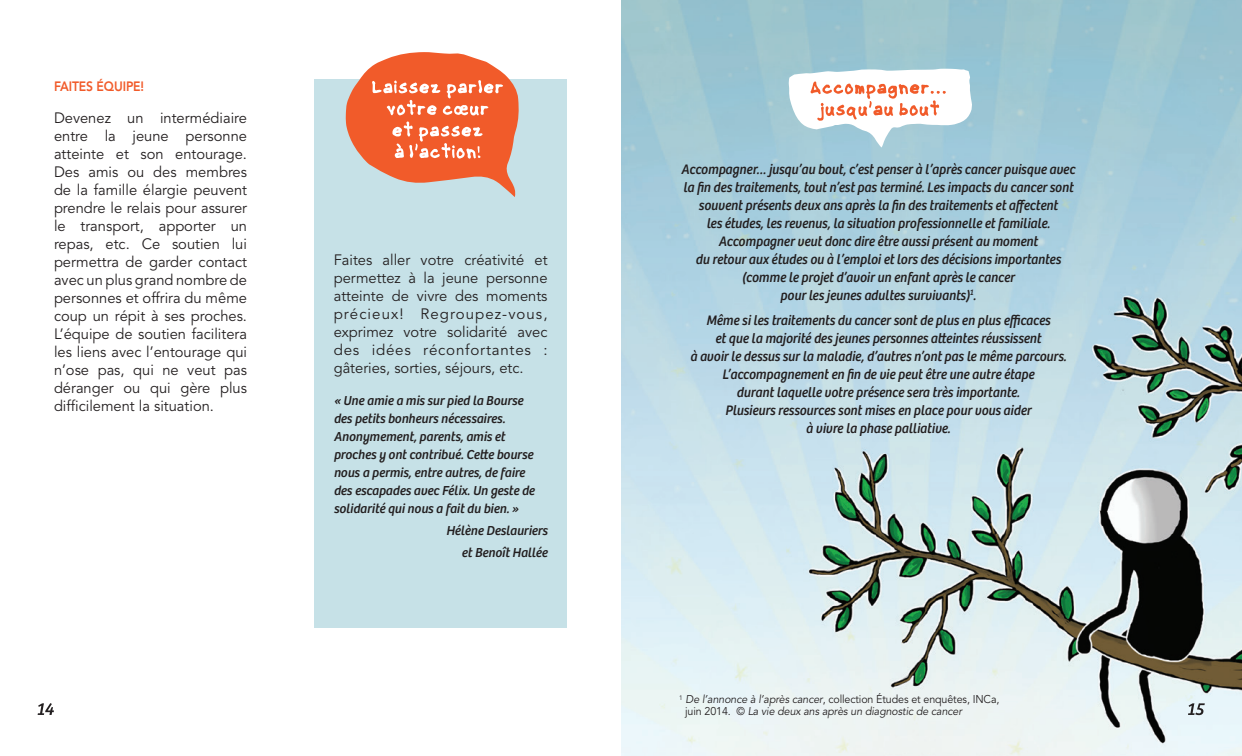
<style>
.page{position:relative;width:1242px;height:756px;background:#fff}
.page>*{position:absolute;margin:0;border:0;box-sizing:border-box;transform-origin:0 0}
.Texte_courant{font:15px/18px "Avenir";color:#231f20;text-align:justify}
.INTRO{font:italic 14.25px/18px "Bree";color:#231f20;text-align:center;scale:.91 1}
.ENCADRÉ-texte_couran{font:italic 13.5px/18px "Bree";color:#231f20;scale:.95 1}
.ENCADRÉ_TITRE{font:800 13.5px "Avenir";letter-spacing:-.01em;color:#f15b2a;scale:.9 1}
._1_exposant{font:italic 11.25px/12px "Avenir";letter-spacing:-.01em;color:#231f20;scale:.95 1}
.s1{font-style:normal}
</style>
<div class="page">
<img style="left:621px;top:0;width:621px;height:756px">
<svg style="left:1188px;top:703px;width:17px;height:12px"></svg>
<svg style="left:789px;top:69px;width:183px;height:79px"></svg>
<svg style="left:38px;top:703px;width:16px;height:12px"></svg>
<div style="left:314px;top:79px;width:253px;height:548px;background:#c6e1e7"></div>
<svg style="left:346px;top:52px;width:173px;height:145px"></svg>
<p class="ENCADRÉ_TITRE" style="left:54px;top:79px;width:102px">FAITES ÉQUIPE!</p>
<p class="Texte_courant" style="left:54px;top:109px;width:195px">Devenez un intermédiaire entre la jeune personne atteinte et son entourage.<br>Des amis ou des membres de la famille élargie peuvent prendre le relais pour assurer le transport, apporter un repas, etc. Ce soutien lui permettra de garder contact avec un plus grand nombre de personnes et offrira du même coup un répit à ses proches.<br>L’équipe de soutien facilitera les liens avec l’entourage qui n’ose pas, qui ne veut pas déranger ou qui gère plus difficilement la situation.</p>
<p class="Texte_courant" style="left:334px;top:252px;width:215px">Faites aller votre créativité et permettez à la jeune personne atteinte de vivre des moments précieux! Regroupez-vous, exprimez votre solidarité avec des idées réconfortantes : gâteries, sorties, séjours, etc.</p>
<p class="ENCADRÉ-texte_couran" style="left:334px;top:392px;width:213px">« Une amie a mis sur pied la Bourse des petits bonheurs nécessaires.<br>Anonymement, parents, amis et proches y ont contribué. Cette bourse nous a permis, entre autres, de faire des escapades avec Félix. Un geste de solidarité qui nous a fait du bien. »</p>
<p class="ENCADRÉ-texte_couran" style="left:446px;top:522px;width:108px">Hélène Deslauriers</p>
<p class="ENCADRÉ-texte_couran" style="left:462px;top:544px;width:92px">et Benoît Hallée</p>
<p class="INTRO" style="left:681px;top:160px;width:434px">Accompagner… jusqu’au bout, c’est penser à l’après cancer puisque avec la fin des traitements, tout n’est pas terminé. Les impacts du cancer sont souvent présents deux ans après la fin des traitements et affectent<br>les études, les revenus, la situation professionnelle et familiale.<br>Accompagner veut donc dire être aussi présent au moment<br>du retour aux études ou à l’emploi et lors des décisions importantes (comme le projet d’avoir un enfant après le cancer<br>pour les jeunes adultes survivants)<sup>1</sup>.</p>
<p class="INTRO" style="left:690px;top:311px;width:415px">Même si les traitements du cancer sont de plus en plus efficaces<br>et que la majorité des jeunes personnes atteintes réussissent<br>à avoir le dessus sur la maladie, d’autres n’ont pas le même parcours.<br>L’accompagnement en fin de vie peut être une autre étape<br>durant laquelle votre présence sera très importante.<br>Plusieurs ressources sont mises en place pour vous aider<br>à vivre la phase palliative.</p>
<p class="_1_exposant" style="left:685px;top:694px;width:332px;text-indent:-6px"><sup>1</sup> De l’annonce à l’après cancer<span class="s1">, collection Études et enquêtes, INCa, juin 2014. ©</span> La vie deux ans après un diagnostic de cancer</p>
</div>
